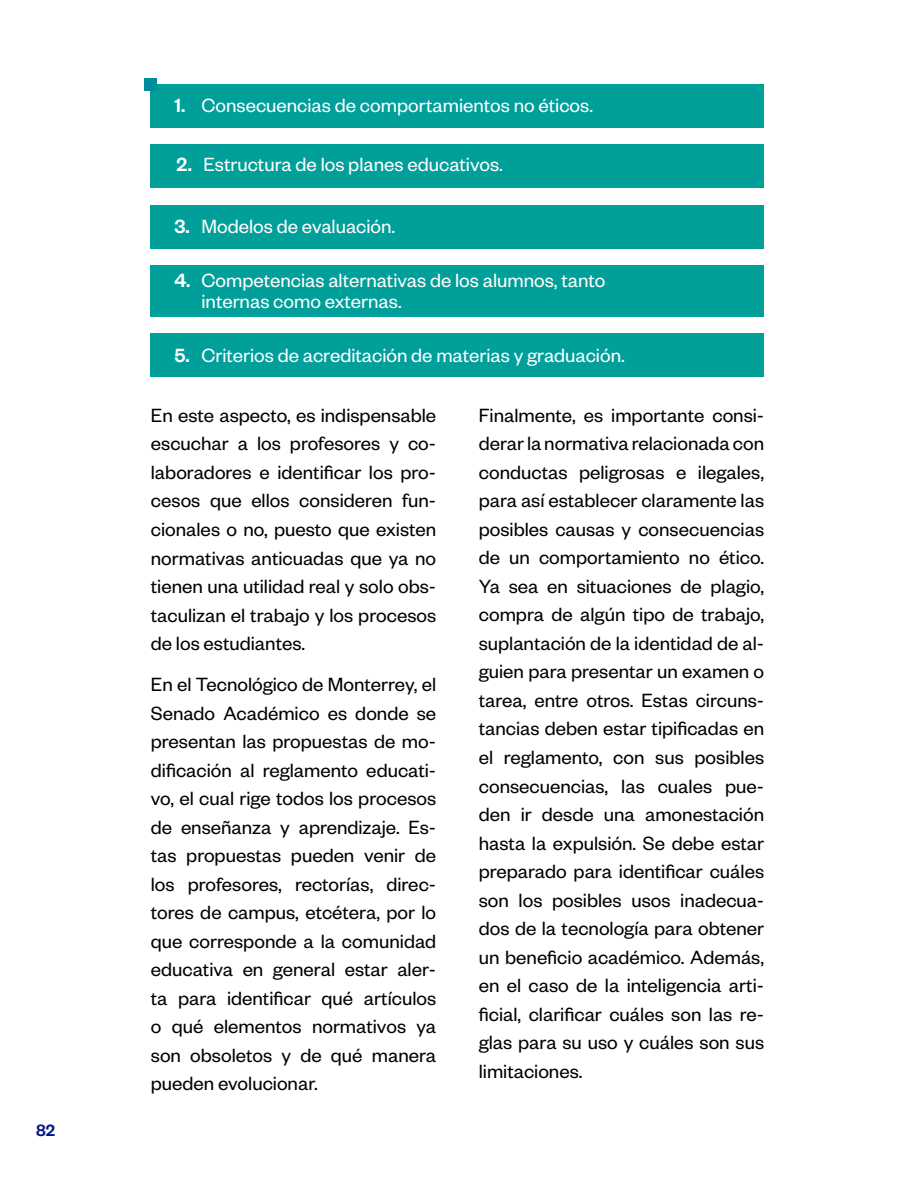
<style>
.page{position:relative;width:915px;height:1191px;background:#fff}
.page>*{position:absolute;margin:0;border:0;box-sizing:border-box;transform-origin:0 0}
.Párrafos{font:21px/28.5px "Founders Grotesk";color:#000;text-align:justify}
.t1{font:21px/21px "Founders Grotesk";color:#fff}
.t2{font:500 18px "Founders Grotesk";color:#001689}
.s1{font-weight:500}
</style>
<div class="page">
<div style="left:151px;top:84px;width:612px;height:43px;background:#009f9a"></div>
<div style="left:151px;top:144px;width:612px;height:44px;background:#009f9a"></div>
<div style="left:151px;top:205px;width:612px;height:43px;background:#009f9a"></div>
<div style="left:151px;top:265px;width:612px;height:51px;background:#009f9a"></div>
<div style="left:151px;top:333px;width:612px;height:44px;background:#009f9a"></div>
<div style="left:144px;top:78px;width:13px;height:12px;background:#008d9c"></div>
<p class="t2" style="left:36px;top:1119px;width:20px">82</p>
<p class="t1" style="left:174px;top:94px;width:420px"><span class="s1">1.</span> Consecuencias de comportamientos no éticos.</p>
<p class="t1" style="left:176px;top:153px;width:328px"><span class="s1">2.</span> Estructura de los planes educativos.</p>
<p class="t1" style="left:174px;top:215px;width:222px"><span class="s1">3.</span> Modelos de evaluación.</p>
<p class="t1" style="left:201px;top:269px;width:405px;text-indent:-27px"><span class="s1">4.</span> Competencias alternativas de los alumnos, tanto internas como externas.</p>
<p class="t1" style="left:174px;top:343px;width:451px"><span class="s1">5.</span> Criterios de acreditación de materias y graduación.</p>
<p class="Párrafos" style="left:151px;top:400px;width:287px">En este aspecto, es indispensable escuchar a los profesores y co&shy;laboradores e identificar los pro&shy;cesos que ellos consideren fun&shy;cionales o no, puesto que existen normativas anticuadas que ya no tienen una utilidad real y solo obs&shy;taculizan el trabajo y los procesos de los estudiantes.</p>
<p class="Párrafos" style="left:151px;top:669px;width:287px">En el Tecnológico de Monterrey, el Senado Académico es donde se presentan las propuestas de mo&shy;dificación al reglamento educati&shy;vo, el cual rige todos los procesos de enseñanza y aprendizaje. Es&shy;tas propuestas pueden venir de los profesores, rectorías, direc&shy;tores de campus, etcétera, por lo que corresponde a la comunidad educativa en general estar aler&shy;ta para identificar qué artículos o qué elementos normativos ya son obsoletos y de qué manera pueden evolucionar.</p>
<p class="Párrafos" style="left:478px;top:400px;width:287px">Finalmente, es importante consi&shy;derar la normativa relacionada con conductas peligrosas e ilegales, para así establecer claramente las posibles causas y consecuencias de un comportamiento no ético.<br>Ya sea en situaciones de plagio, compra de algún tipo de trabajo, suplantación de la identidad de al&shy;guien para presentar un examen o tarea, entre otros. Estas circuns&shy;tancias deben estar tipificadas en el reglamento, con sus posibles consecuencias, las cuales pue&shy;den ir desde una amonestación hasta la expulsión. Se debe estar preparado para identificar cuáles son los posibles usos inadecua&shy;dos de la tecnología para obtener un beneficio académico. Además, en el caso de la inteligencia arti&shy;ficial, clarificar cuáles son las re&shy;glas para su uso y cuáles son sus limitaciones.</p>
</div>
